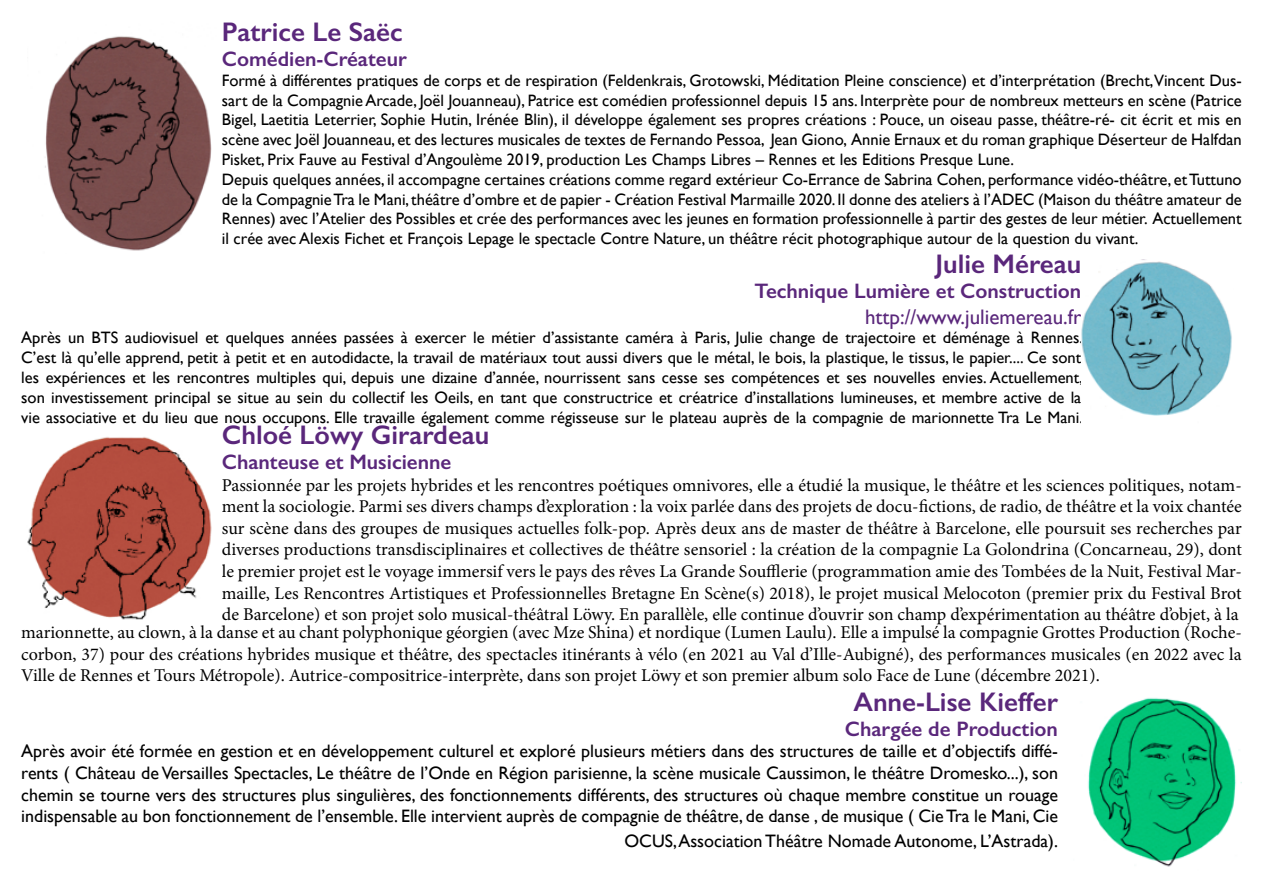
<style>
.page{position:relative;width:1263px;height:893px;background:#fff}
.page>*{position:absolute;margin:0;border:0;box-sizing:border-box;transform-origin:0 0}
.t1{font:600 27px "Gill Sans";color:#5a277b}
.t2{font:600 21px "Gill Sans";color:#5a277b}
.t3{font:21px "Gill Sans";color:#5a277b}
.t4{font:18px/21.6px "Minion Pro";color:#000;text-align:justify}
.t5{font:18px/21.6px "Gill Sans";color:#000;text-align:justify}
.t6{font:16.5px/19.8px "Gill Sans";color:#000;text-align:justify}
</style>
<div class="page">
<img style="left:1081px;top:308px;width:7px;height:60px">
<img style="left:1088px;top:259px;width:144px;height:157px">
<img style="left:1088px;top:698px;width:154px;height:169px">
<img style="left:45px;top:36px;width:167px;height:215px">
<img style="left:27px;top:437px;width:185px;height:183px">
<h1 class="t1" style="left:222px;top:15px;width:182px">Patrice Le Saëc</h1>
<p class="t2" style="left:222px;top:46px;width:186px">Comédien-Créateur</p>
<p class="t6" style="left:222px;top:70px;width:1021px;text-align:left">Formé à différentes pratiques de corps et de respiration (Feldenkrais, Grotowski, Méditation Pleine conscience) et d’interprétation (Brecht,Vincent Dus&shy;sart de la Compagnie Arcade, Joël Jouanneau), Patrice est comédien professionnel depuis 15 ans. Interprète pour de nombreux metteurs en scène (Patrice Bigel, Laetitia Leterrier, Sophie Hutin, Irénée Blin), il développe également ses propres créations : Pouce, un oiseau passe, théâtre-ré- cit écrit et mis en scène avec Joël Jouanneau, et des lectures musicales de textes de Fernando Pessoa, Jean Giono, Annie Ernaux et du roman graphique Déserteur de Halfdan Pisket, Prix Fauve au Festival d’Angoulème 2019, production Les Champs Libres – Rennes et les Editions Presque Lune.<br>Depuis quelques années, il accompagne certaines créations comme regard extérieur Co-Errance de Sabrina Cohen, performance vidéo-théâtre, et Tuttuno de la Compagnie Tra le Mani, théâtre d’ombre et de papier - Création Festival Marmaille 2020. Il donne des ateliers à l’ADEC (Maison du théâtre amateur de Rennes) avec l’Atelier des Possibles et crée des performances avec les jeunes en formation professionnelle à partir des gestes de leur métier. Actuellement il crée avec Alexis Fichet et François Lepage le spectacle Contre Nature, un théâtre récit photographique autour de la question du vivant.</p>
<h1 class="t1" style="left:935px;top:248px;width:147px">Julie Méreau</h1>
<p class="t2" style="left:754px;top:279px;width:328px">Technique Lumière et Construction</p>
<p class="t3" style="left:865px;top:304px;width:218px">http://www.juliemereau.fr</p>
<p class="t6" style="left:21px;top:328px;width:1063px">Après un BTS audiovisuel et quelques années passées à exercer le métier d’assistante caméra à Paris, Julie change de trajectoire et déménage à Rennes.<br>C’est là qu’elle apprend, petit à petit et en autodidacte, la travail de matériaux tout aussi divers que le métal, le bois, la plastique, le tissus, le papier.... Ce sont les expériences et les rencontres multiples qui, depuis une dizaine d’année, nourrissent sans cesse ses compétences et ses nouvelles envies. Actuellement, son investissement principal se situe au sein du collectif les Oeils, en tant que constructrice et créatrice d’installations lumineuses, et membre active de la vie associative et du lieu que nous occupons. Elle travaille également comme régisseuse sur le plateau auprès de la compagnie de marionnette Tra Le Mani.</p>
<h1 class="t1" style="left:222px;top:418px;width:269px">Chloé Löwy Girardeau</h1>
<p class="t2" style="left:222px;top:449px;width:231px">Chanteuse et Musicienne</p>
<p class="t4" style="left:222px;top:474px;width:1021px">Passionnée par les projets hybrides et les rencontres poétiques omnivores, elle a étudié la musique, le théâtre et les sciences politiques, notam&shy;ment la sociologie. Parmi ses divers champs d’exploration : la voix parlée dans des projets de docu-fictions, de radio, de théâtre et la voix chantée sur scène dans des groupes de musiques actuelles folk-pop. Après deux ans de master de théâtre à Barcelone, elle poursuit ses recherches par diverses productions transdisciplinaires et collectives de théâtre sensoriel : la création de la compagnie La Golondrina (Concarneau, 29), dont le premier projet est le voyage immersif vers le pays des rêves La Grande Soufflerie (programmation amie des Tombées de la Nuit, Festival Mar&shy;maille, Les Rencontres Artistiques et Professionnelles Bretagne En Scène(s) 2018), le projet musical Melocoton (premier prix du Festival Brot de Barcelone) et son projet solo musical-théâtral Löwy. En parallèle, elle continue d’ouvrir son champ d’expérimentation au théâtre d’objet, à la</p>
<p class="t4" style="left:21px;top:622px;width:1222px">marionnette, au clown, à la danse et au chant polyphonique géorgien (avec Mze Shina) et nordique (Lumen Laulu). Elle a impulsé la compagnie Grottes Production (Roche&shy;corbon, 37) pour des créations hybrides musique et théâtre, des spectacles itinérants à vélo (en 2021 au Val d’Ille-Aubigné), des performances musicales (en 2022 avec la Ville de Rennes et Tours Métropole). Autrice-compositrice-interprète, dans son projet Löwy et son premier album solo Face de Lune (décembre 2021).</p>
<h1 class="t1" style="left:853px;top:685px;width:206px">Anne-Lise Kieffer</h1>
<p class="t2" style="left:845px;top:716px;width:215px">Chargée de Production</p>
<p class="t5" style="left:21px;top:740px;width:1038px">Après avoir été formée en gestion et en développement culturel et exploré plusieurs métiers dans des structures de taille et d’objectifs diffé&shy;rents ( Château de Versailles Spectacles, Le théâtre de l’Onde en Région parisienne, la scène musicale Caussimon, le théâtre Dromesko...), son chemin se tourne vers des structures plus singulières, des fonctionnements différents, des structures où chaque membre constitue un rouage indispensable au bon fonctionnement de l’ensemble. Elle intervient auprès de compagnie de théâtre, de danse , de musique ( Cie Tra le Mani, Cie</p>
<p class="t5" style="left:624px;top:830px;width:435px">OCUS, Association Théâtre Nomade Autonome, L’Astrada).</p>
</div>
